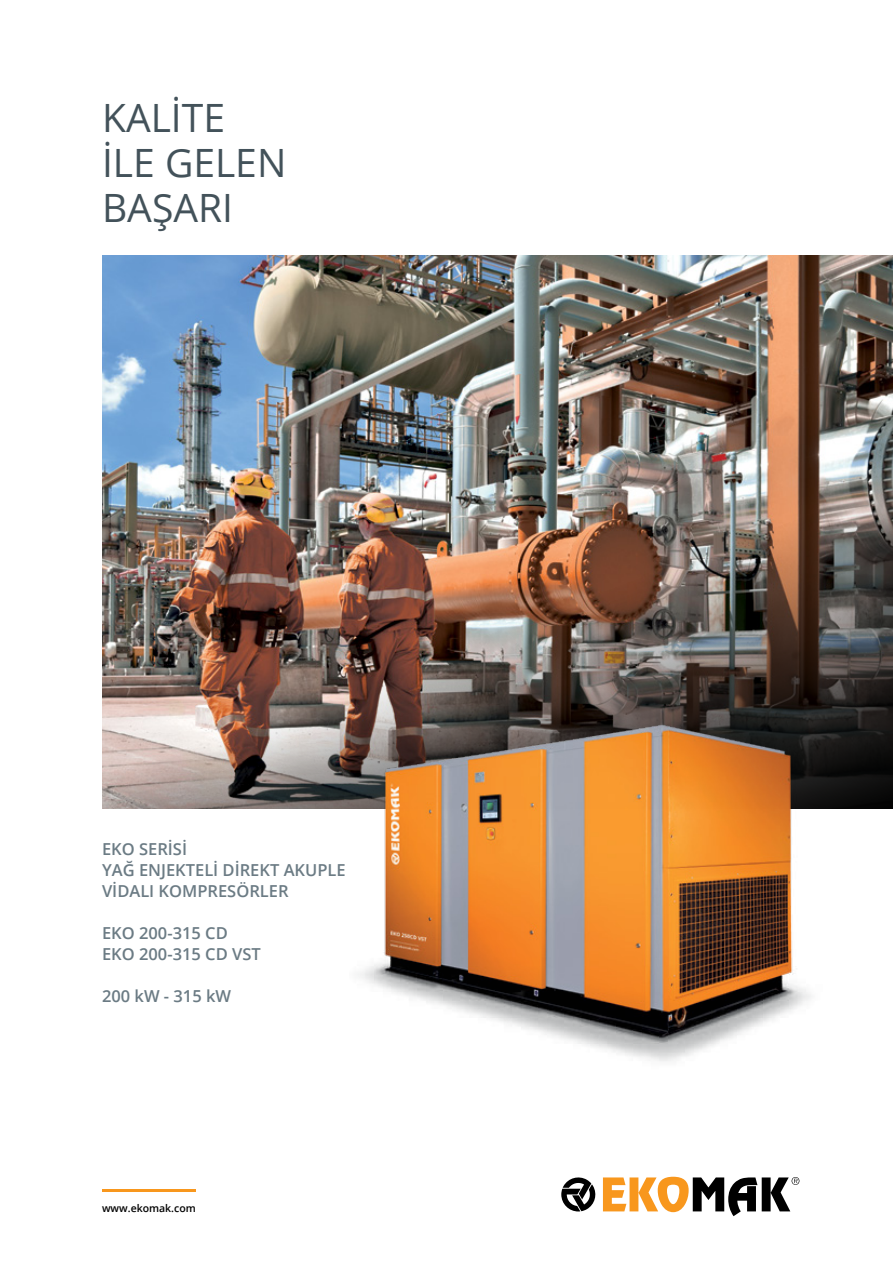
<style>
.page{position:relative;width:893px;height:1263px;background:#fff}
.page>*{position:absolute;margin:0;border:0;box-sizing:border-box;transform-origin:0 0}
.t1{font:39px/45px "Open Sans";color:#43525a}
.t2{font:600 16.5px/21px "Open Sans";color:#6b7b84}
.t3{font:600 10.5px "Open Sans";color:#000}
</style>
<div class="page">
<img style="left:102px;top:256px;width:791px;height:133px">
<hr style="left:102px;top:1189px;width:94px;height:2px;background:#f8971d">
<svg style="left:566px;top:1206px;width:225px;height:10px"></svg>
<img style="left:102px;top:389px;width:791px;height:420px">
<img style="left:350px;top:709px;width:492px;height:497px">
<h1 class="t1" style="left:102px;top:94px;width:186px">KALİTE<br>İLE GELEN<br>BAŞARI</h1>
<p class="t2" style="left:102px;top:838px;width:245px">EKO SERİSİ<br>YAĞ ENJEKTELİ DİREKT AKUPLE<br>VİDALI KOMPRESÖRLER</p>
<p class="t2" style="left:102px;top:922px;width:160px">EKO 200-315 CD<br>EKO 200-315 CD VST</p>
<p class="t2" style="left:102px;top:985px;width:131px">200 kW - 315 kW</p>
<p class="t3" style="left:102px;top:1201px;width:95px">www.ekomak.com</p>
</div>
